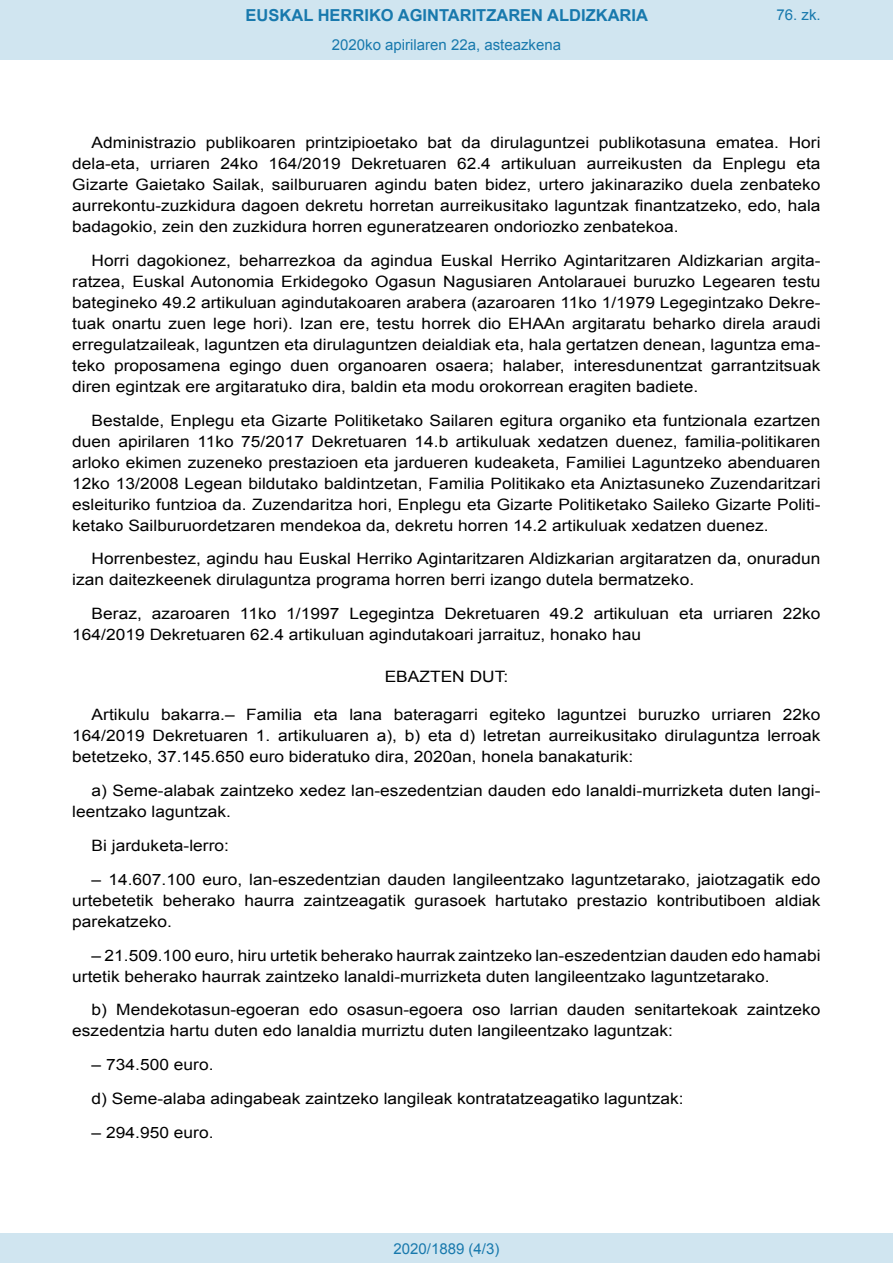
<style>
.page{position:relative;width:893px;height:1263px;background:#fff}
.page>*{position:absolute;margin:0;border:0;box-sizing:border-box;transform-origin:0 0}
.t1{font:700 16.5px "Arial";color:#1879ad}
.BOPVDetalle{font:15.6px/21px "Arial";color:#000;text-align:justify;scale:1.11 1}
.BOPVClave{font:15.6px "Arial";color:#000;scale:1.11 1}
.Paginacion_Centro{font:15px "Arial";color:#1879ad}
</style>
<div class="page">
<div style="left:0;top:0;width:893px;height:60px;background:#d0e5f0"></div>
<div style="left:0;top:1233px;width:893px;height:30px;background:#d0e5f0"></div>
<p class="t1" style="left:246px;top:4px;width:404px">EUSKAL HERRIKO AGINTARITZAREN ALDIZKARIA</p>
<p class="Paginacion_Centro" style="left:332px;top:35px;width:231px">2020ko apirilaren 22a, asteazkena</p>
<p class="Paginacion_Centro" style="left:776px;top:5px;width:46px">76. zk.</p>
<p class="BOPVDetalle" style="left:72px;top:132px;width:676px;text-indent:19px">Administrazio publikoaren printzipioetako bat da dirulaguntzei publikotasuna ematea. Hori dela-eta, urriaren 24ko 164/2019 Dekretuaren 62.4 artikuluan aurreikusten da Enplegu eta Gizarte Gaietako Sailak, sailburuaren agindu baten bidez, urtero jakinaraziko duela zenbateko aurrekontu-zuzkidura dagoen dekretu horretan aurreikusitako laguntzak finantzatzeko, edo, hala badagokio, zein den zuzkidura horren eguneratzearen ondoriozko zenbatekoa.</p>
<p class="BOPVDetalle" style="left:72px;top:250px;width:676px;text-indent:19px">Horri dagokionez, beharrezkoa da agindua Euskal Herriko Agintaritzaren Aldizkarian argita&shy;ratzea, Euskal Autonomia Erkidegoko Ogasun Nagusiaren Antolarauei buruzko Legearen testu bategineko 49.2 artikuluan agindutakoaren arabera (azaroaren 11ko 1/1979 Legegintzako Dekre&shy;tuak onartu zuen lege hori). Izan ere, testu horrek dio EHAAn argitaratu beharko direla araudi erregulatzaileak, laguntzen eta dirulaguntzen deialdiak eta, hala gertatzen denean, laguntza ema&shy;teko proposamena egingo duen organoaren osaera; halaber, interesdunentzat garrantzitsuak diren egintzak ere argitaratuko dira, baldin eta modu orokorrean eragiten badiete.</p>
<p class="BOPVDetalle" style="left:72px;top:410px;width:676px;text-indent:19px">Bestalde, Enplegu eta Gizarte Politiketako Sailaren egitura organiko eta funtzionala ezartzen duen apirilaren 11ko 75/2017 Dekretuaren 14.b artikuluak xedatzen duenez, familia-politikaren arloko ekimen zuzeneko prestazioen eta jardueren kudeaketa, Familiei Laguntzeko abenduaren 12ko 13/2008 Legean bildutako baldintzetan, Familia Politikako eta Aniztasuneko Zuzendaritzari esleituriko funtzioa da. Zuzendaritza hori, Enplegu eta Gizarte Politiketako Saileko Gizarte Politi&shy;ketako Sailburuordetzaren mendekoa da, dekretu horren 14.2 artikuluak xedatzen duenez.</p>
<p class="BOPVDetalle" style="left:72px;top:549px;width:676px;text-indent:19px">Horrenbestez, agindu hau Euskal Herriko Agintaritzaren Aldizkarian argitaratzen da, onuradun izan daitezkeenek dirulaguntza programa horren berri izango dutela bermatzeko.</p>
<p class="BOPVDetalle" style="left:72px;top:603px;width:676px;text-indent:19px">Beraz, azaroaren 11ko 1/1997 Legegintza Dekretuaren 49.2 artikuluan eta urriaren 22ko<br>164/2019 Dekretuaren 62.4 artikuluan agindutakoari jarraituz, honako hau</p>
<p class="BOPVClave" style="left:385px;top:667px;width:113px">EBAZTEN DUT:</p>
<p class="BOPVDetalle" style="left:72px;top:705px;width:676px;text-indent:19px">Artikulu bakarra.– Familia eta lana bateragarri egiteko laguntzei buruzko urriaren 22ko 164/2019 Dekretuaren 1. artikuluaren a), b) eta d) letretan aurreikusitako dirulaguntza lerroak betetzeko, 37.145.650 euro bideratuko dira, 2020an, honela banakaturik:</p>
<p class="BOPVDetalle" style="left:72px;top:780px;width:676px;text-indent:19px">a) Seme-alabak zaintzeko xedez lan-eszedentzian dauden edo lanaldi-murrizketa duten langi&shy;leentzako laguntzak.</p>
<p class="BOPVDetalle" style="left:92px;top:835px;width:125px">Bi jarduketa-lerro:</p>
<p class="BOPVDetalle" style="left:72px;top:869px;width:676px;text-indent:19px">– 14.607.100 euro, lan-eszedentzian dauden langileentzako laguntzetarako, jaiotzagatik edo urtebetetik beherako haurra zaintzeagatik gurasoek hartutako prestazio kontributiboen aldiak parekatzeko.</p>
<p class="BOPVDetalle" style="left:72px;top:945px;width:676px;text-indent:19px">– 21.509.100 euro, hiru urtetik beherako haurrak zaintzeko lan-eszedentzian dauden edo hamabi urtetik beherako haurrak zaintzeko lanaldi-murrizketa duten langileentzako laguntzetarako.</p>
<p class="BOPVDetalle" style="left:72px;top:999px;width:676px;text-indent:19px">b) Mendekotasun-egoeran edo osasun-egoera oso larrian dauden senitartekoak zaintzeko eszedentzia hartu duten edo lanaldia murriztu duten langileentzako laguntzak:</p>
<p class="BOPVDetalle" style="left:92px;top:1054px;width:111px">– 734.500 euro.</p>
<p class="BOPVDetalle" style="left:92px;top:1088px;width:535px">d) Seme-alaba adingabeak zaintzeko langileak kontratatzeagatiko laguntzak:</p>
<p class="BOPVDetalle" style="left:92px;top:1122px;width:111px">– 294.950 euro.</p>
<p class="Paginacion_Centro" style="left:393px;top:1238px;width:107px">2020/1889 (4/3)</p>
</div>
